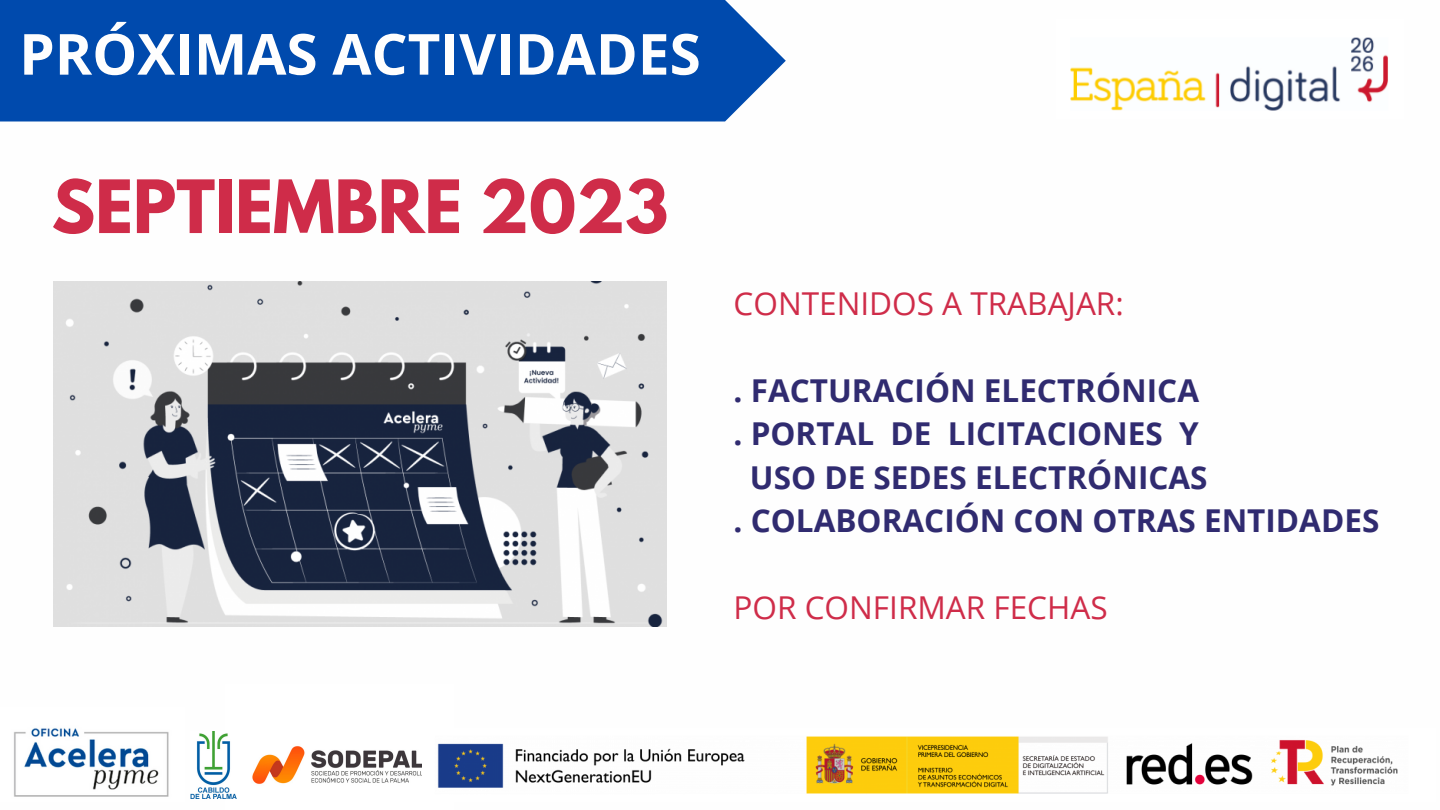
<style>
.page{position:relative;width:1440px;height:810px;background:#fff}
.page>*{position:absolute;margin:0;border:0;box-sizing:border-box;transform-origin:0 0}
.t1{font:700 65.1px "League Spartan";color:#cf2c49}
.t2{font:700 56.7px "Open Sans";color:#fefefe}
.t3{font:700 31.5px "Open Sans";color:#302b70}
.t4{font:31.5px "Open Sans";color:#cf2c49}
</style>
<div class="page">
<img style="left:14px;top:728px;width:155px;height:69px">
<img style="left:1070px;top:37px;width:318px;height:74px">
<img style="left:225px;top:746px;width:197px;height:53px">
<img style="left:437px;top:736px;width:961px;height:58px">
<img style="left:190px;top:732px;width:47px;height:66px">
<div style="left:0;top:0;width:786px;height:122px;background:#004aad"></div>
<img style="left:54px;top:281px;width:612px;height:345px">
<p class="t2" style="left:19px;top:14px;width:683px">PRÓXIMAS ACTIVIDADES</p>
<p class="t1" style="left:52px;top:174px;width:618px">SEPTIEMBRE 2023</p>
<p class="t4" style="left:734px;top:281px;width:392px">CONTENIDOS A TRABAJAR:</p>
<p class="t3" style="left:734px;top:368px;width:467px">. FACTURACIÓN ELECTRÓNICA</p>
<p class="t3" style="left:734px;top:411px;width:467px">. PORTAL DE LICITACIONES Y</p>
<p class="t3" style="left:750px;top:455px;width:459px">USO DE SEDES ELECTRÓNICAS</p>
<p class="t3" style="left:734px;top:498px;width:647px">. COLABORACIÓN CON OTRAS ENTIDADES</p>
<p class="t4" style="left:734px;top:585px;width:376px">POR CONFIRMAR FECHAS</p>
</div>
